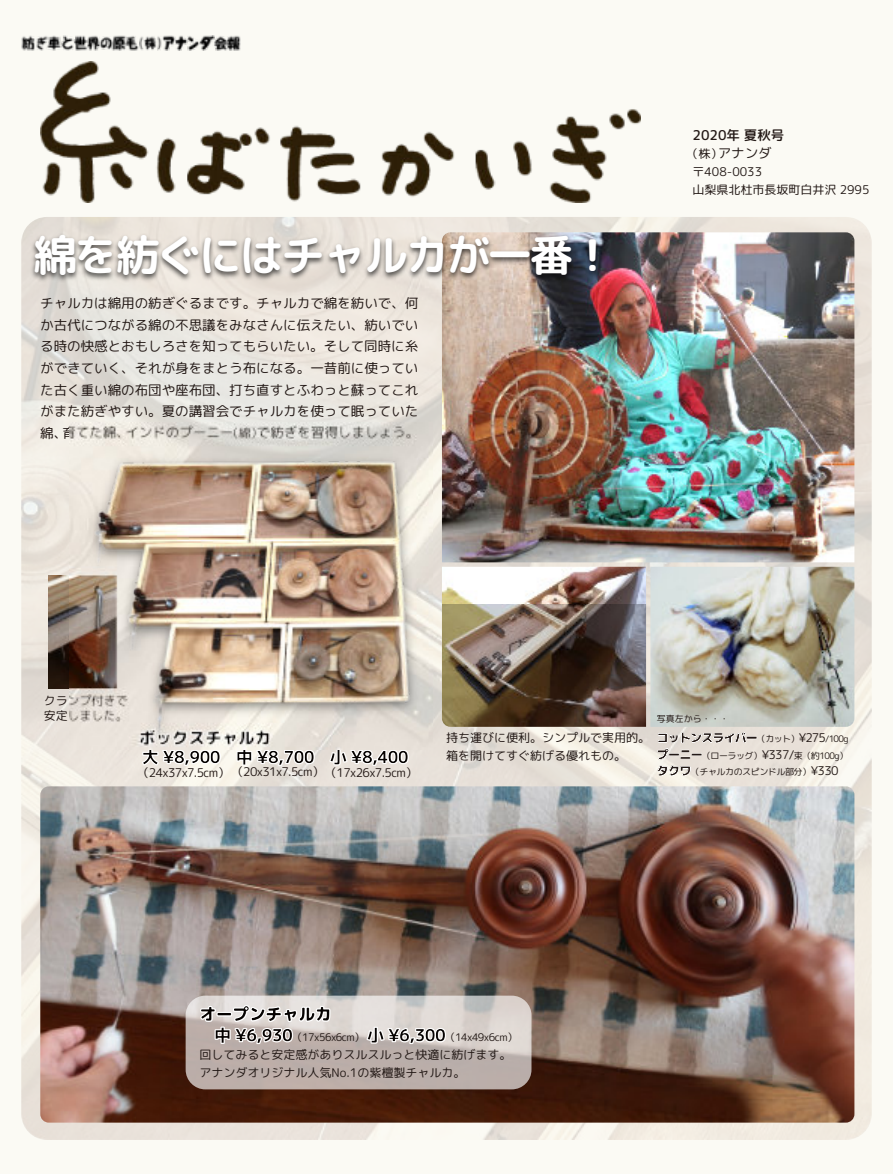
<style>
.page{position:relative;width:893px;height:1174px;background:#fbfaf4}
.page>*{position:absolute;margin:0;border:0;box-sizing:border-box;transform-origin:0 0}
.t1{font:700 43.5px "Rounded Mplus 1 c";letter-spacing:-.05em;color:#fff}
.t2{font:700 16.5px "Mplus 1 p";letter-spacing:-.025em;color:#050201}
.t3{font:800 16.5px "Rounded Mplus 1 c";color:#050201}
.t4{font:13.5px/21.6px "Rounded Mplus 1 c";color:#231916;text-align:justify}
.t5{font:500 13.5px/18px "Rounded Mplus 1 c";color:#231916}
.t6{font:12px/18px "Rounded Mplus 1 c";color:#231916}
.t7{font:12px "Rounded Mplus 1 c";letter-spacing:-.05em;color:#231916}
.t8{font:10.5px "Rounded Mplus 1 c";letter-spacing:-.05em;color:#231916}
.t9{font:9px/16.5px "Rounded Mplus 1 c";letter-spacing:-.05em;color:#231916;text-align:justify}
.s1{font-weight:400;font-size:12px}
.s2{font-weight:400}
.s3{font-weight:800;font-size:12px}
.s4{font-size:12px}
.s5{font-family:"Mplus 1 p";font-weight:700;font-size:16.5px;color:#050201}
</style>
<div class="page">
<img style="left:21px;top:217px;width:851px;height:923px;border-radius:26px">
<img style="left:40px;top:786px;width:814px;height:336px;border-radius:9px">
<div style="left:186px;top:995px;width:345px;height:94px;background:#fff;border-radius:20px;opacity:.66"></div>
<img style="left:442px;top:604px;width:204px;height:123px">
<img style="left:442px;top:567px;width:204px;height:37px">
<img style="left:49px;top:575px;width:20px;height:113px">
<img style="left:650px;top:567px;width:204px;height:160px">
<img style="left:442px;top:232px;width:412px;height:330px">
<svg style="left:139px;top:749px;width:176px;height:17px"></svg>
<svg style="left:329px;top:749px;width:80px;height:17px"></svg>
<svg style="left:657px;top:732px;width:100px;height:27px;background:#e8e1da"></svg>
<svg style="left:657px;top:765px;width:34px;height:11px"></svg>
<img style="left:31px;top:233px;width:570px;height:49px">
<img style="left:69px;top:422px;width:363px;height:327px">
<img style="left:94px;top:461px;width:317px;height:272px">
<svg style="left:200px;top:1005px;width:130px;height:39px"></svg>
<svg style="left:366px;top:1026px;width:80px;height:18px"></svg>
<img style="left:21px;top:35px;width:220px;height:16px">
<img style="left:139px;top:36px;width:75px;height:15px">
<img style="left:41px;top:62px;width:599px;height:141px">
<h1 class="t1" style="left:34px;top:234px;width:582px">綿を紡ぐにはチャルカが一番！</h1>
<p class="t4" style="left:40px;top:292px;width:380px">チャルカは綿用の紡ぎぐるまです。チャルカで綿を紡いで、何か古代につながる綿の不思議をみなさんに伝えたい、紡いでいる時の快感とおもしろさを知ってもらいたい。そして同時に糸ができていく、それが身をまとう布になる。一昔前に使っていた古く重い綿の布団や座布団、打ち直すとふわっと蘇ってこれがまた紡ぎやすい。夏の講習会でチャルカを使って眠っていた</p>
<p class="t5" style="left:686px;top:126px;width:99px;text-indent:6px">2020年夏秋号<span class="s1">（株）</span><span class="s2">アナンダ</span></p>
<p class="t6" style="left:692px;top:163px;width:179px">〒408-0033<br>山梨県北杜市長坂町白井沢 2995</p>
<p class="t2" style="left:142px;top:749px;width:268px">大 ¥8,900 中 ¥8,700 小 ¥8,400</p>
<p class="t7" style="left:137px;top:766px;width:281px">（24x37x7.5cm）（20x31x7.5cm）（17x26x7.5cm）</p>
<p class="t6" style="left:446px;top:729px;width:206px;line-height:17.2px">持ち運びに便利。シンプルで実用的。箱を開けてすぐ紡げる優れもの。</p>
<p class="t9" style="left:657px;top:710px;width:74px">写真左から・・・</p>
<p class="t9" style="left:657px;top:730px;width:193px"><span class="s3">コットンスライバー</span>（カット）<span class="s4">¥275</span>/100g<span class="s3">プーニー</span>（ローラッグ）<span class="s4">¥337/</span>束（約100g）<span class="s3">タクワ</span>（チャルカのスピンドル部分）<span class="s4">¥330</span></p>
<p class="t3" style="left:200px;top:1006px;width:134px">オープンチャルカ</p>
<p class="t8" style="left:214px;top:1032px;width:305px"><span class="s5">中 ¥6,930</span>（17x56x6cm）<span class="s5">小 ¥6,300</span>（14x49x6cm）</p>
<p class="t6" style="left:200px;top:1045px;width:314px">回してみると安定感がありスルスルっと快適に紡げます。アナンダオリジナル人気No.1の紫檀製チャルカ。</p>
</div>
